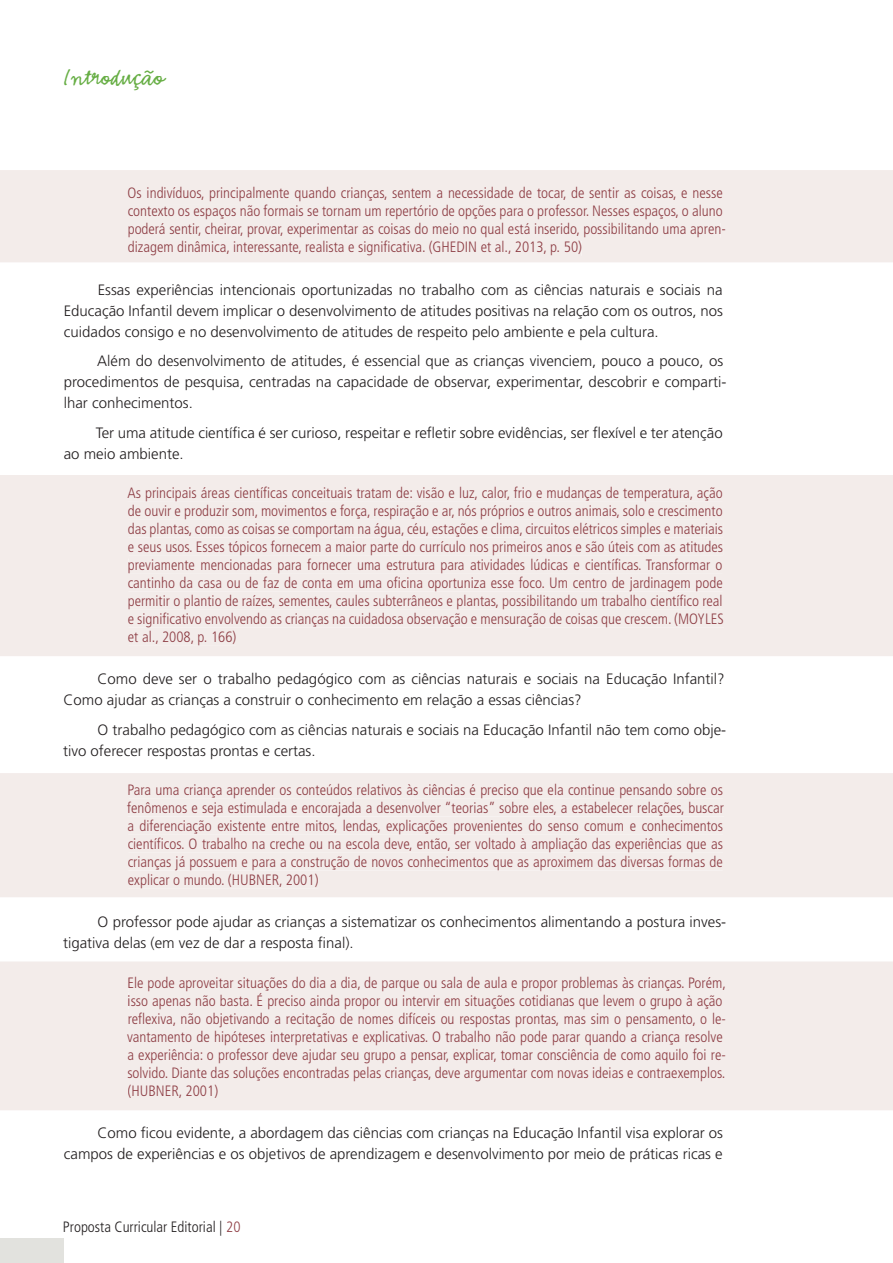
<style>
.page{position:relative;width:893px;height:1263px;background:#fff}
.page>*{position:absolute;margin:0;border:0;box-sizing:border-box;transform-origin:0 0}
.t1{font:25.5px "Emmascript MVB Std";color:#67ae45}
.t2{font:300 condensed 15px/18px "Frutiger LT Std";color:#8e3e45;text-align:justify}
.t3{font:300 15px/21px "Frutiger LT Std";color:#231f20}
.t4{font:300 condensed 15px "Frutiger LT Std";color:#231f20}
.s1{color:#904046}
</style>
<div class="page">
<div style="left:0;top:1238px;width:64px;height:24px;background:#e2e2de"></div>
<div style="left:0;top:475px;width:893px;height:181px;background:#f3ecea"></div>
<div style="left:128px;top:486px;width:595px;height:15px;background:#f3ecea"></div>
<div style="left:128px;top:504px;width:595px;height:15px;background:#f3ecea"></div>
<div style="left:128px;top:523px;width:595px;height:14px;background:#f3ecea"></div>
<div style="left:128px;top:540px;width:595px;height:15px;background:#f3ecea"></div>
<div style="left:129px;top:558px;width:594px;height:15px;background:#f3ecea"></div>
<div style="left:128px;top:576px;width:595px;height:15px;background:#f3ecea"></div>
<div style="left:129px;top:594px;width:594px;height:15px;background:#f3ecea"></div>
<div style="left:128px;top:612px;width:596px;height:15px;background:#f3ecea"></div>
<div style="left:128px;top:631px;width:108px;height:14px;background:#f3ecea"></div>
<div style="left:0;top:773px;width:893px;height:124px;background:#f3ecea"></div>
<div style="left:129px;top:784px;width:594px;height:14px;background:#f3ecea"></div>
<div style="left:128px;top:801px;width:596px;height:15px;background:#f3ecea"></div>
<div style="left:128px;top:819px;width:595px;height:15px;background:#f3ecea"></div>
<div style="left:128px;top:837px;width:595px;height:15px;background:#f3ecea"></div>
<div style="left:128px;top:855px;width:595px;height:15px;background:#f3ecea"></div>
<div style="left:128px;top:874px;width:190px;height:14px;background:#f3ecea"></div>
<div style="left:0;top:961px;width:893px;height:149px;background:#f3ecea"></div>
<div style="left:129px;top:976px;width:596px;height:15px;background:#f3ecea"></div>
<div style="left:129px;top:992px;width:594px;height:17px;background:#f3ecea"></div>
<div style="left:129px;top:1012px;width:592px;height:15px;background:#f3ecea"></div>
<div style="left:127px;top:1030px;width:596px;height:15px;background:#f3ecea"></div>
<div style="left:128px;top:1048px;width:593px;height:15px;background:#f3ecea"></div>
<div style="left:128px;top:1066px;width:597px;height:15px;background:#f3ecea"></div>
<div style="left:128px;top:1084px;width:90px;height:13px;background:#f3ecea"></div>
<div style="left:0;top:170px;width:893px;height:92px;background:#f3ecea"></div>
<div style="left:128px;top:187px;width:595px;height:15px;background:#f3ecea"></div>
<div style="left:128px;top:205px;width:595px;height:15px;background:#f3ecea"></div>
<div style="left:129px;top:223px;width:591px;height:15px;background:#f3ecea"></div>
<div style="left:128px;top:241px;width:453px;height:15px;background:#f3ecea"></div>
<h1 class="t1" style="left:64px;top:70px;width:102px">Introdução</h1>
<p class="t2" style="left:128px;top:185px;width:600px;text-align:left">Os indivíduos, principalmente quando crianças, sentem a necessidade de tocar, de sentir as coisas, e nesse contexto os espaços não formais se tornam um repertório de opções para o professor. Nesses espaços, o aluno poderá sentir, cheirar, provar, experimentar as coisas do meio no qual está inserido, possibilitando uma apren&shy;dizagem dinâmica, interessante, realista e significativa. (GHEDIN et al., 2013, p. 50)</p>
<p class="t3" style="left:64px;top:280px;width:661px;text-align:justify;text-indent:34px">Essas experiências intencionais oportunizadas no trabalho com as ciências naturais e sociais na Educação Infantil devem implicar o desenvolvimento de atitudes positivas na relação com os outros, nos cuidados consigo e no desenvolvimento de atitudes de respeito pelo ambiente e pela cultura.</p>
<p class="t3" style="left:64px;top:352px;width:664px;text-indent:33px">Além do desenvolvimento de atitudes, é essencial que as crianças vivenciem, pouco a pouco, os procedimentos de pesquisa, centradas na capacidade de observar, experimentar, descobrir e comparti&shy;lhar conhecimentos.</p>
<p class="t3" style="left:64px;top:423px;width:660px;text-indent:32px">Ter uma atitude científica é ser curioso, respeitar e refletir sobre evidências, ser flexível e ter atenção ao meio ambiente.</p>
<p class="t2" style="left:127px;top:485px;width:598px">As principais áreas científicas conceituais tratam de: visão e luz, calor, frio e mudanças de temperatura, ação de ouvir e produzir som, movimentos e força, respiração e ar, nós próprios e outros animais, solo e crescimento das plantas, como as coisas se comportam na água, céu, estações e clima, circuitos elétricos simples e materiais e seus usos. Esses tópicos fornecem a maior parte do currículo nos primeiros anos e são úteis com as atitudes previamente mencionadas para fornecer uma estrutura para atividades lúdicas e científicas. Transformar o cantinho da casa ou de faz de conta em uma oficina oportuniza esse foco. Um centro de jardinagem pode permitir o plantio de raízes, sementes, caules subterrâneos e plantas, possibilitando um trabalho científico real e significativo envolvendo as crianças na cuidadosa observação e mensuração de coisas que crescem. (MOYLES et al., 2008, p. 166)</p>
<p class="t3" style="left:64px;top:670px;width:663px;text-indent:34px">Como deve ser o trabalho pedagógico com as ciências naturais e sociais na Educação Infantil?<br>Como ajudar as crianças a construir o conhecimento em relação a essas ciências?</p>
<p class="t3" style="left:63px;top:720px;width:665px;text-indent:35px">O trabalho pedagógico com as ciências naturais e sociais na Educação Infantil não tem como obje&shy;tivo oferecer respostas prontas e certas.</p>
<p class="t2" style="left:127px;top:782px;width:598px">Para uma criança aprender os conteúdos relativos às ciências é preciso que ela continue pensando sobre os fenômenos e seja estimulada e encorajada a desenvolver “teorias” sobre eles, a estabelecer relações, buscar a diferenciação existente entre mitos, lendas, explicações provenientes do senso comum e conhecimentos científicos. O trabalho na creche ou na escola deve, então, ser voltado à ampliação das experiências que as crianças já possuem e para a construção de novos conhecimentos que as aproximem das diversas formas de explicar o mundo. (HUBNER, 2001)</p>
<p class="t3" style="left:63px;top:913px;width:665px;text-indent:35px">O professor pode ajudar as crianças a sistematizar os conhecimentos alimentando a postura inves&shy;tigativa delas (em vez de dar a resposta final).</p>
<p class="t2" style="left:127px;top:974px;width:600px;text-align:left">Ele pode aproveitar situações do dia a dia, de parque ou sala de aula e propor problemas às crianças. Porém, isso apenas não basta. É preciso ainda propor ou intervir em situações cotidianas que levem o grupo à ação reflexiva, não objetivando a recitação de nomes difíceis ou respostas prontas, mas sim o pensamento, o le&shy;vantamento de hipóteses interpretativas e explicativas. O trabalho não pode parar quando a criança resolve a experiência: o professor deve ajudar seu grupo a pensar, explicar, tomar consciência de como aquilo foi re&shy;solvido. Diante das soluções encontradas pelas crianças, deve argumentar com novas ideias e contraexemplos. (HUBNER, 2001)</p>
<p class="t3" style="left:64px;top:1123px;width:661px;text-align:right">Como ficou evidente, a abordagem das ciências com crianças na Educação Infantil visa explorar os campos de experiências e os objetivos de aprendizagem e desenvolvimento por meio de práticas ricas e</p>
<p class="t4" style="left:63px;top:1220px;width:179px">Proposta Curricular Editorial | <span class="s1">20</span></p>
</div>
